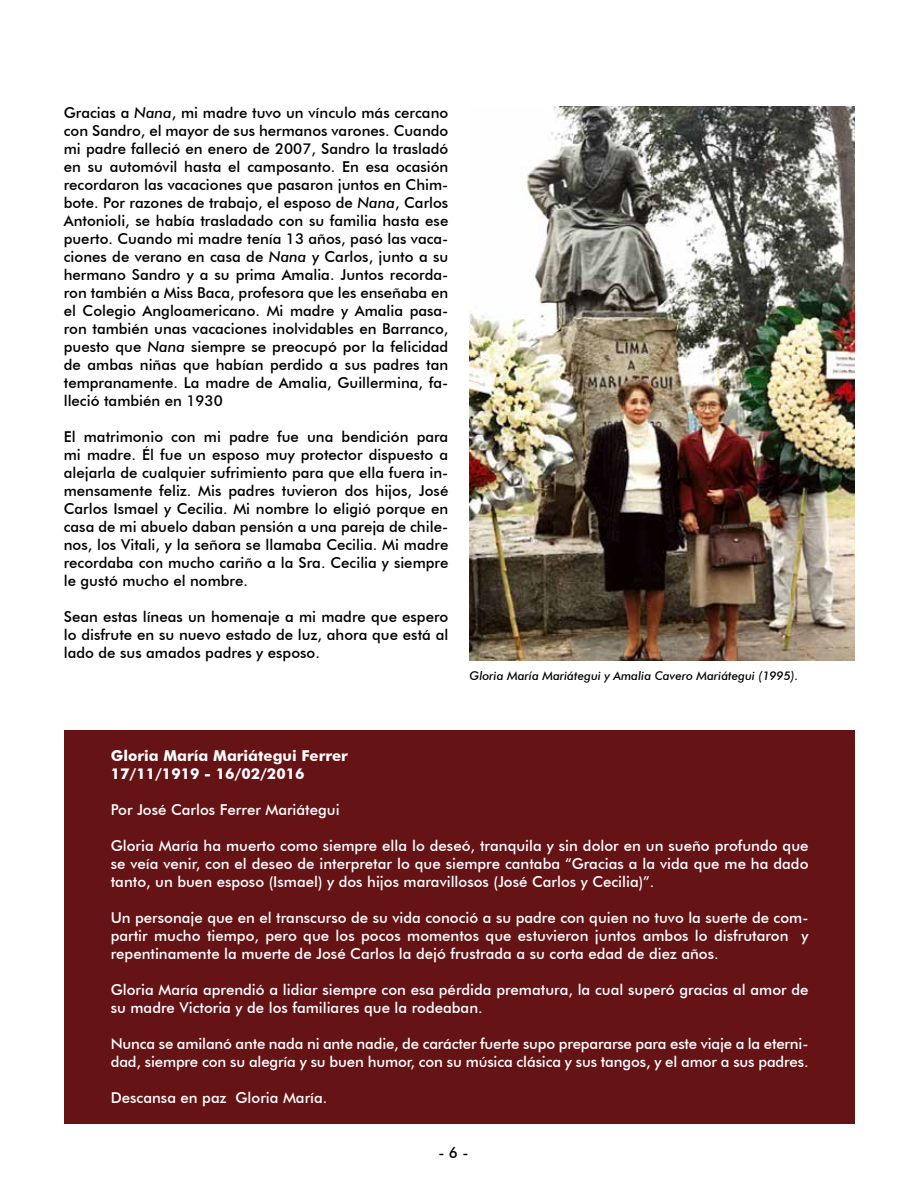
<style>
.page{position:relative;width:918px;height:1188px;background:#fff}
.page>*{position:absolute;margin:0;border:0;box-sizing:border-box;transform-origin:0 0}
.t1{font:500 15px/18px "Futura BT";color:#000;text-align:justify}
.t2{font:500 15px/18px "Futura BT";color:#fff;text-align:justify}
.t3{font:700 15px/18px "Futura BT";color:#fff}
.t4{font:italic 500 12px "Futura BT";color:#000}
.s1{font-style:italic}
</style>
<div class="page">
<div style="left:64px;top:730px;width:790px;height:394px;background:#661316"></div>
<img style="left:470px;top:107px;width:384px;height:553px">
<p class="t1" style="left:64px;top:104px;width:386px">Gracias a <span class="s1">Nana</span>, mi madre tuvo un vínculo más cercano con Sandro, el mayor de sus hermanos varones. Cuando mi padre falleció en enero de 2007, Sandro la trasladó en su automóvil hasta el camposanto. En esa ocasión recordaron las vacaciones que pasaron juntos en Chim&shy;bote. Por razones de trabajo, el esposo de <span class="s1">Nana</span>, Carlos Antonioli, se había trasladado con su familia hasta ese puerto. Cuando mi madre tenía 13 años, pasó las vaca&shy;ciones de verano en casa de <span class="s1">Nana</span> y Carlos, junto a su hermano Sandro y a su prima Amalia. Juntos recorda&shy;ron también a Miss Baca, profesora que les enseñaba en el Colegio Angloamericano. Mi madre y Amalia pasa&shy;ron también unas vacaciones inolvidables en Barranco, puesto que <span class="s1">Nana</span> siempre se preocupó por la felicidad de ambas niñas que habían perdido a sus padres tan tempranamente. La madre de Amalia, Guillermina, fa&shy;lleció también en 1930</p>
<p class="t1" style="left:64px;top:428px;width:386px">El matrimonio con mi padre fue una bendición para mi madre. Él fue un esposo muy protector dispuesto a alejarla de cualquier sufrimiento para que ella fuera in&shy;mensamente feliz. Mis padres tuvieron dos hijos, José Carlos Ismael y Cecilia. Mi nombre lo eligió porque en casa de mi abuelo daban pensión a una pareja de chile&shy;nos, los Vitali, y la señora se llamaba Cecilia. Mi madre recordaba con mucho cariño a la Sra. Cecilia y siempre le gustó mucho el nombre.</p>
<p class="t1" style="left:64px;top:608px;width:386px">Sean estas líneas un homenaje a mi madre que espero lo disfrute en su nuevo estado de luz, ahora que está al lado de sus amados padres y esposo.</p>
<p class="t4" style="left:470px;top:668px;width:330px">Gloria María Mariátegui y Amalia Cavero Mariátegui (1995).</p>
<p class="t3" style="left:111px;top:746px;width:239px">Gloria María Mariátegui Ferrer<br>17/11/1919 - 16/02/2016</p>
<p class="t2" style="left:111px;top:800px;width:230px">Por José Carlos Ferrer Mariátegui</p>
<p class="t2" style="left:111px;top:836px;width:699px">Gloria María ha muerto como siempre ella lo deseó, tranquila y sin dolor en un sueño profundo que se veía venir, con el deseo de interpretar lo que siempre cantaba “Gracias a la vida que me ha dado tanto, un buen esposo (Ismael) y dos hijos maravillosos (José Carlos y Cecilia)”.</p>
<p class="t2" style="left:111px;top:908px;width:699px">Un personaje que en el transcurso de su vida conoció a su padre con quien no tuvo la suerte de com&shy;partir mucho tiempo, pero que los pocos momentos que estuvieron juntos ambos lo disfrutaron y repentinamente la muerte de José Carlos la dejó frustrada a su corta edad de diez años.</p>
<p class="t2" style="left:111px;top:980px;width:699px">Gloria María aprendió a lidiar siempre con esa pérdida prematura, la cual superó gracias al amor de su madre Victoria y de los familiares que la rodeaban.</p>
<p class="t2" style="left:111px;top:1034px;width:699px">Nunca se amilanó ante nada ni ante nadie, de carácter fuerte supo prepararse para este viaje a la eterni&shy;dad, siempre con su alegría y su buen humor, con su música clásica y sus tangos, y el amor a sus padres.</p>
<p class="t2" style="left:111px;top:1088px;width:218px">Descansa en paz Gloria María.</p>
<p class="t1" style="left:438px;top:1144px;width:32px">- 6 -</p>
</div>
